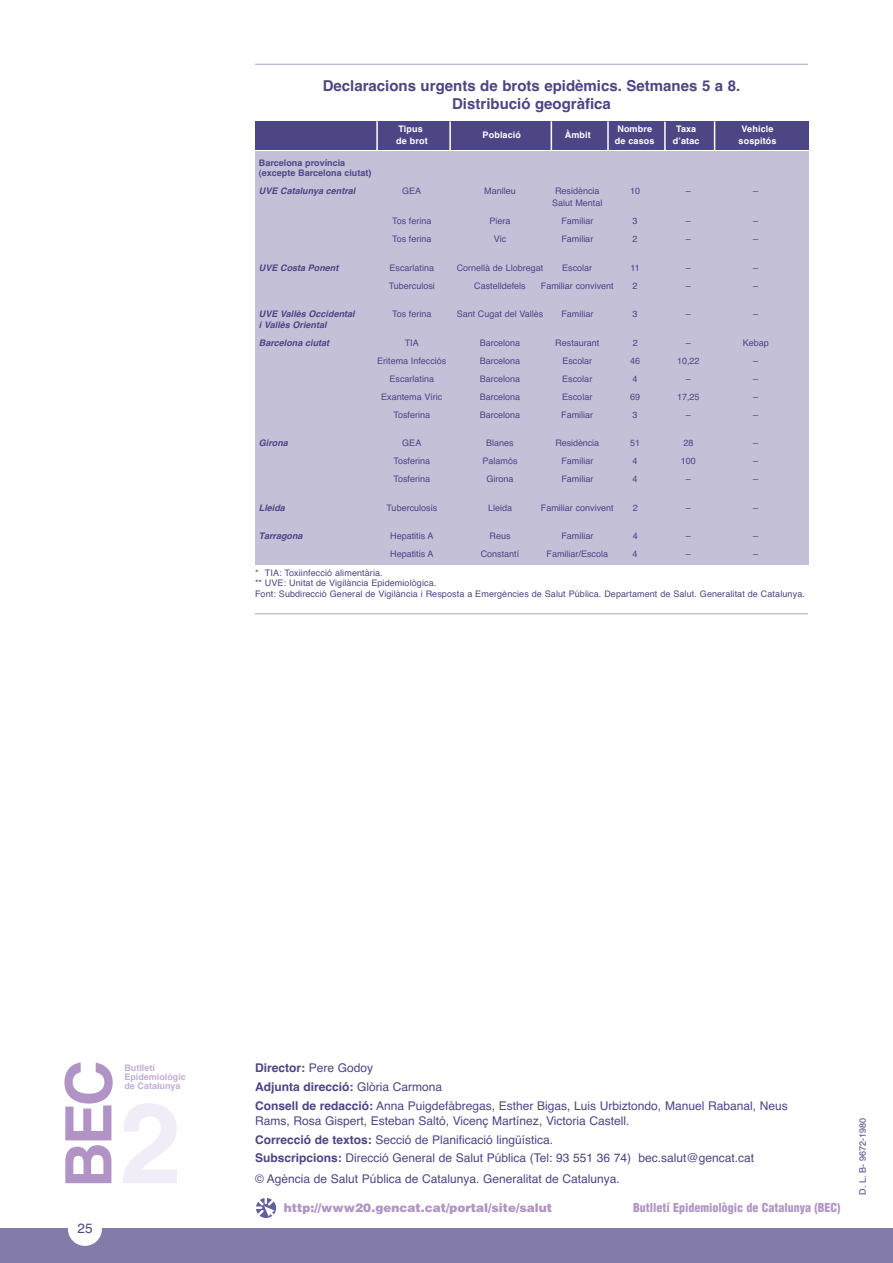
<style>
.page{position:relative;width:893px;height:1263px;background:#fff}
.page>*{position:absolute;margin:0;border:0;box-sizing:border-box;transform-origin:0 0}
.t1{font:700 64.05px "Helvetica";color:#b194c5}
.t2{font:700 15px/18px "Helvetica";color:#4c4685;text-align:center}
.t3{font:13.5px "Helvetica";color:#4c4685}
.t4{font:12px/18.9px "Helvetica";color:#4c4685}
.t5{font:900 12px "Helvetica LT Std";color:#b194c5}
.t6{font:900 condensed 12px "Helvetica LT Std";color:#b194c5}
.t7{font:9px/10.8px "Helvetica";color:#4c4685}
.t8{font:italic 700 9px/18px "Helvetica";color:#4c4685}
.t9{font:700 9px "Helvetica";letter-spacing:.015em;color:#fff}
.t10{font:700 9px/10.5px "Helvetica";color:#4c4685}
.t11{font:700 9px/9px "Helvetica";color:#c4afd4}
.s1{font-weight:700}
</style>
<div class="page">
<svg style="left:256px;top:1198px;width:20px;height:20px"></svg>
<div style="left:255px;top:151px;width:553px;height:413px;background:#c3c0d8"></div>
<div style="left:255px;top:122px;width:553px;height:28px;background:#4c4685"></div>
<hr style="left:550px;top:121px;width:2px;height:29px;background:#fff">
<hr style="left:449px;top:121px;width:2px;height:29px;background:#fff">
<hr style="left:376px;top:121px;width:2px;height:29px;background:#fff">
<svg style="left:607px;top:121px;width:1px;height:29px"></svg>
<svg style="left:664px;top:122px;width:1px;height:28px"></svg>
<hr style="left:713px;top:121px;width:2px;height:29px;background:#fff">
<hr style="left:255px;top:64px;width:553px;height:1px;background:#a49fc3">
<hr style="left:255px;top:613px;width:552px;height:1px;background:#a49fc3">
<div style="left:0;top:1229px;width:892px;height:34px;background:#837cab"></div>
<div style="left:68px;top:1212px;width:34px;height:34px;background:#fff;border-radius:50%"></div>
<h2 class="t2" style="left:323px;top:78px;width:419px">Declaracions urgents de brots epidèmics. Setmanes 5 a 8.<br>Distribució geogràfica</h2>
<p class="t9" style="left:398px;top:126px;width:26px">Tipus</p>
<p class="t9" style="left:617px;top:126px;width:36px">Nombre</p>
<p class="t9" style="left:676px;top:126px;width:22px">Taxa</p>
<p class="t9" style="left:741px;top:126px;width:33px">Vehicle</p>
<p class="t9" style="left:482px;top:131px;width:40px">Població</p>
<p class="t9" style="left:564px;top:131px;width:27px">Àmbit</p>
<p class="t9" style="left:396px;top:138px;width:33px">de brot</p>
<p class="t9" style="left:615px;top:138px;width:41px">de casos</p>
<p class="t9" style="left:673px;top:138px;width:28px">dʼatac</p>
<p class="t9" style="left:738px;top:138px;width:39px">sospitós</p>
<p class="t10" style="left:259px;top:158px;width:114px">Barcelona província (excepte Barcelona ciutat)</p>
<p class="t8" style="left:259px;top:183px;width:98px">UVE Catalunya central</p>
<p class="t7" style="left:402px;top:186px;width:21px">GEA</p>
<p class="t7" style="left:484px;top:186px;width:33px">Manlleu</p>
<p class="t7" style="left:555px;top:186px;width:46px">Residència</p>
<p class="t7" style="left:630px;top:186px;width:12px">10</p>
<p class="t7" style="left:685px;top:186px;width:7px">–</p>
<p class="t7" style="left:753px;top:186px;width:7px">–</p>
<p class="t7" style="left:552px;top:198px;width:52px">Salut Mental</p>
<p class="t7" style="left:392px;top:216px;width:41px">Tos ferina</p>
<p class="t7" style="left:489px;top:216px;width:22px">Piera</p>
<p class="t7" style="left:561px;top:216px;width:33px">Familiar</p>
<p class="t7" style="left:632px;top:216px;width:7px">3</p>
<p class="t7" style="left:685px;top:216px;width:7px">–</p>
<p class="t7" style="left:753px;top:216px;width:7px">–</p>
<p class="t7" style="left:392px;top:234px;width:41px">Tos ferina</p>
<p class="t7" style="left:494px;top:234px;width:14px">Vic</p>
<p class="t7" style="left:561px;top:234px;width:33px">Familiar</p>
<p class="t7" style="left:632px;top:234px;width:7px">2</p>
<p class="t7" style="left:685px;top:234px;width:7px">–</p>
<p class="t7" style="left:753px;top:234px;width:7px">–</p>
<p class="t8" style="left:259px;top:259px;width:81px">UVE Costa Ponent</p>
<p class="t7" style="left:389px;top:263px;width:46px">Escarlatina</p>
<p class="t7" style="left:456px;top:263px;width:88px">Cornellà de Llobregat</p>
<p class="t7" style="left:562px;top:263px;width:31px">Escolar</p>
<p class="t7" style="left:630px;top:263px;width:11px">11</p>
<p class="t7" style="left:685px;top:263px;width:7px">–</p>
<p class="t7" style="left:753px;top:263px;width:7px">–</p>
<p class="t7" style="left:389px;top:281px;width:48px">Tuberculosi</p>
<p class="t7" style="left:474px;top:281px;width:53px">Castelldefels</p>
<p class="t7" style="left:541px;top:281px;width:74px">Familiar convivent</p>
<p class="t7" style="left:632px;top:281px;width:7px">2</p>
<p class="t7" style="left:685px;top:281px;width:7px">–</p>
<p class="t7" style="left:753px;top:281px;width:7px">–</p>
<p class="t8" style="left:259px;top:306px;width:97px">UVE Vallès Occidental</p>
<p class="t7" style="left:392px;top:309px;width:41px">Tos ferina</p>
<p class="t7" style="left:456px;top:309px;width:88px">Sant Cugat del Vallès</p>
<p class="t7" style="left:561px;top:309px;width:33px">Familiar</p>
<p class="t7" style="left:632px;top:309px;width:7px">3</p>
<p class="t7" style="left:685px;top:309px;width:7px">–</p>
<p class="t7" style="left:753px;top:309px;width:7px">–</p>
<p class="t8" style="left:259px;top:316px;width:72px">i Vallès Oriental<br>Barcelona ciutat</p>
<p class="t7" style="left:405px;top:338px;width:16px">TIA</p>
<p class="t7" style="left:479px;top:338px;width:42px">Barcelona</p>
<p class="t7" style="left:555px;top:338px;width:46px">Restaurant</p>
<p class="t7" style="left:632px;top:338px;width:7px">2</p>
<p class="t7" style="left:685px;top:338px;width:7px">–</p>
<p class="t7" style="left:742px;top:338px;width:28px">Kebap</p>
<p class="t7" style="left:377px;top:356px;width:71px">Eritema Infecciós</p>
<p class="t7" style="left:479px;top:356px;width:42px">Barcelona</p>
<p class="t7" style="left:562px;top:356px;width:31px">Escolar</p>
<p class="t7" style="left:630px;top:356px;width:12px">46</p>
<p class="t7" style="left:677px;top:356px;width:24px">10,22</p>
<p class="t7" style="left:753px;top:356px;width:7px">–</p>
<p class="t7" style="left:389px;top:374px;width:46px">Escarlatina</p>
<p class="t7" style="left:479px;top:374px;width:42px">Barcelona</p>
<p class="t7" style="left:562px;top:374px;width:31px">Escolar</p>
<p class="t7" style="left:632px;top:374px;width:7px">4</p>
<p class="t7" style="left:685px;top:374px;width:7px">–</p>
<p class="t7" style="left:753px;top:374px;width:7px">–</p>
<p class="t7" style="left:381px;top:392px;width:63px">Exantema Víric</p>
<p class="t7" style="left:479px;top:392px;width:42px">Barcelona</p>
<p class="t7" style="left:562px;top:392px;width:31px">Escolar</p>
<p class="t7" style="left:630px;top:392px;width:12px">69</p>
<p class="t7" style="left:677px;top:392px;width:24px">17,25</p>
<p class="t7" style="left:753px;top:392px;width:7px">–</p>
<p class="t7" style="left:393px;top:410px;width:38px">Tosferina</p>
<p class="t7" style="left:479px;top:410px;width:42px">Barcelona</p>
<p class="t7" style="left:561px;top:410px;width:33px">Familiar</p>
<p class="t7" style="left:632px;top:410px;width:7px">3</p>
<p class="t7" style="left:685px;top:410px;width:7px">–</p>
<p class="t7" style="left:753px;top:410px;width:7px">–</p>
<p class="t8" style="left:259px;top:435px;width:31px">Girona</p>
<p class="t7" style="left:402px;top:438px;width:21px">GEA</p>
<p class="t7" style="left:486px;top:438px;width:29px">Blanes</p>
<p class="t7" style="left:555px;top:438px;width:45px">Residència</p>
<p class="t7" style="left:630px;top:438px;width:12px">51</p>
<p class="t7" style="left:683px;top:438px;width:12px">28</p>
<p class="t7" style="left:753px;top:438px;width:7px">–</p>
<p class="t7" style="left:393px;top:456px;width:38px">Tosferina</p>
<p class="t7" style="left:482px;top:456px;width:36px">Palamós</p>
<p class="t7" style="left:561px;top:456px;width:33px">Familiar</p>
<p class="t7" style="left:632px;top:456px;width:7px">4</p>
<p class="t7" style="left:680px;top:456px;width:17px">100</p>
<p class="t7" style="left:753px;top:456px;width:7px">–</p>
<p class="t7" style="left:393px;top:474px;width:38px">Tosferina</p>
<p class="t7" style="left:486px;top:474px;width:28px">Girona</p>
<p class="t7" style="left:561px;top:474px;width:33px">Familiar</p>
<p class="t7" style="left:632px;top:474px;width:7px">4</p>
<p class="t7" style="left:685px;top:474px;width:7px">–</p>
<p class="t7" style="left:753px;top:474px;width:7px">–</p>
<p class="t8" style="left:259px;top:499px;width:28px">Lleida</p>
<p class="t7" style="left:386px;top:503px;width:52px">Tuberculosis</p>
<p class="t7" style="left:488px;top:503px;width:26px">Lleida</p>
<p class="t7" style="left:541px;top:503px;width:74px">Familiar convivent</p>
<p class="t7" style="left:632px;top:503px;width:7px">2</p>
<p class="t7" style="left:685px;top:503px;width:7px">–</p>
<p class="t7" style="left:753px;top:503px;width:7px">–</p>
<p class="t8" style="left:259px;top:528px;width:45px">Tarragona</p>
<p class="t7" style="left:390px;top:531px;width:45px">Hepatitis A</p>
<p class="t7" style="left:489px;top:531px;width:23px">Reus</p>
<p class="t7" style="left:561px;top:531px;width:33px">Familiar</p>
<p class="t7" style="left:632px;top:531px;width:7px">4</p>
<p class="t7" style="left:685px;top:531px;width:7px">–</p>
<p class="t7" style="left:753px;top:531px;width:7px">–</p>
<p class="t7" style="left:390px;top:549px;width:45px">Hepatitis A</p>
<p class="t7" style="left:480px;top:549px;width:40px">Constantí</p>
<p class="t7" style="left:546px;top:549px;width:63px">Familiar/Escola</p>
<p class="t7" style="left:632px;top:549px;width:7px">4</p>
<p class="t7" style="left:685px;top:549px;width:7px">–</p>
<p class="t7" style="left:753px;top:549px;width:7px">–</p>
<p class="t7" style="left:255px;top:568px;width:551px">* TIA: Toxiinfecció alimentària.<br>** UVE: Unitat de Vigilància Epidemiològica.<br>Font: Subdirecció General de Vigilància i Resposta a Emergències de Salut Pública. Departament de Salut. Generalitat de Catalunya.</p>
<h1 class="t1" style="left:65px;top:1188px;width:130px;rotate:-90deg">BEC</h1>
<p class="t11" style="left:124px;top:1064px;width:63px">Butlletí<br>Epidemiològic de Catalunya</p>
<h3 class="t3" style="left:77px;top:1224px;width:17px">25</h3>
<h3 class="t4" style="left:255px;top:1060px;width:534px"><span class="s1">Director:</span> Pere Godoy<br><span class="s1">Adjunta direcció:</span> Glòria Carmona<br><span class="s1">Consell de redacció:</span> Anna Puigdefàbregas, Esther Bigas, Luis Urbiztondo, Manuel Rabanal, Neus</h3>
<h3 class="t4" style="left:255px;top:1112px;width:500px">Rams, Rosa Gispert, Esteban Saltó, Vicenç Martínez, Victoria Castell.<br><span class="s1">Correcció de textos:</span> Secció de Planificació lingüística.<br><span class="s1">Subscripcions:</span> Direcció General de Salut Pública (Tel: 93 551 36 74) bec.salut@gencat.cat</h3>
<h3 class="t4" style="left:255px;top:1170px;width:366px">© Agència de Salut Pública de Catalunya. Generalitat de Catalunya.</h3>
<h3 class="t5" style="left:284px;top:1201px;width:270px">http://www20.gencat.cat/portal/site/salut</h3>
<h3 class="t6" style="left:633px;top:1203px;width:209px">Butlletí Epidemiològic de Catalunya (BEC)</h3>
<p class="t7" style="left:858px;top:1195px;width:78px;rotate:-90deg">D. L. B- 9672-1980</p>
</div>
